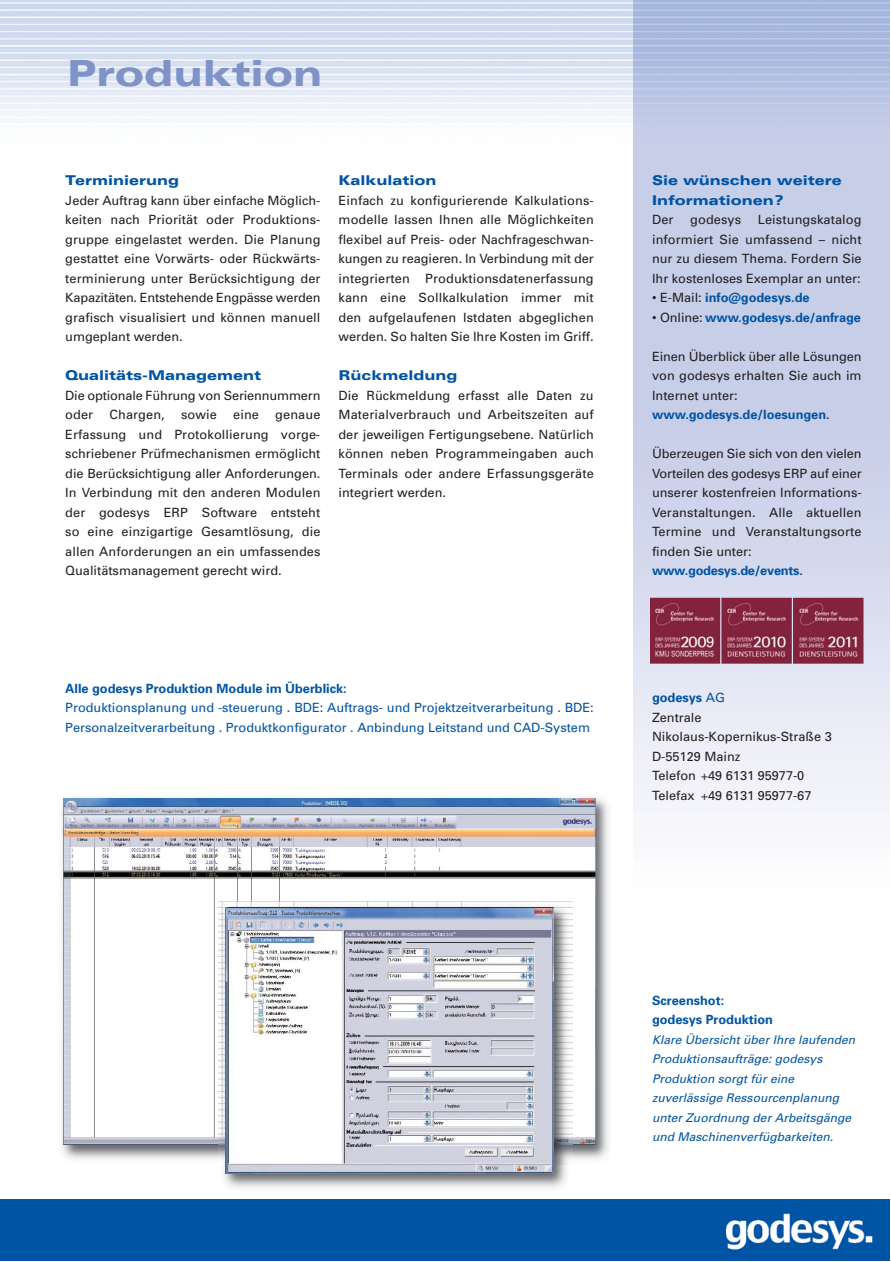
<style>
.page{position:relative;width:891px;height:1262px;background:#fff}
.page>*{position:absolute;margin:0;border:0;box-sizing:border-box;transform-origin:0 0}
.t1{font:900 expanded 36px "Univers";color:#8093c8}
.t2{font:900 expanded 13.5px/19.5px "Univers";color:#0054a4}
.t3{font:12.75px/19.5px "Univers";color:#231f20;text-align:justify}
.t4{font:12.75px/19.5px "Univers";color:#0054a4}
.t5{font:700 12.75px/19.5px "Univers";color:#0054a4}
.t6{font:italic 12px/19.5px "Univers";letter-spacing:.005em;color:#0054a4}
.s1{font-weight:400;color:#231f20}
.s2{font-weight:700;color:#0054a4}
.s3{color:#0054a4}
</style>
<div class="page">
<img style="left:634px;top:0;width:256px;height:813px">
<img style="left:61px;top:797px;width:548px;height:363px">
<img style="left:64px;top:798px;width:531px;height:346px">
<img style="left:219px;top:901px;width:354px;height:287px">
<img style="left:225px;top:908px;width:328px;height:266px">
<div style="left:0;top:1199px;width:890px;height:61px;background:#0054a4"></div>
<img style="left:651px;top:598px;width:212px;height:65px">
<h1 class="t1" style="left:67px;top:60px;width:257px">Produktion</h1>
<p class="t2" style="left:65px;top:172px;width:115px">Terminierung</p>
<p class="t3" style="left:65px;top:192px;width:257px">Jeder Auftrag kann über einfache Möglich&shy;keiten nach Priorität oder Produktions - gruppe eingelastet werden. Die Planung gestattet eine Vorwärts- oder Rückwärts&shy;terminierung unter Berücksichtigung der Kapazitäten. Entstehen de Engpässe werden grafisch visualisiert und können manuell umgeplant werden.</p>
<p class="t2" style="left:65px;top:367px;width:197px">Qualitäts-Management</p>
<p class="t3" style="left:65px;top:387px;width:257px">Die optionale Führung von Seriennummern oder</p>
<p class="t3" style="left:109px;top:406px;width:57px">Chargen,</p>
<p class="t3" style="left:181px;top:406px;width:37px">sowie</p>
<p class="t3" style="left:233px;top:406px;width:27px">eine</p>
<p class="t3" style="left:65px;top:406px;width:257px;text-indent:210px">genaue Erfassung und Protokollierung vor ge&shy;schriebener Prüfmechanismen ermöglicht die Berücksichtigung aller Anforderungen.<br>In Verbindung mit den anderen Modulen der godesys ERP Software entsteht so eine einzigartige Gesamtlösung, die allen Anforderungen an ein umfassendes Qualitätsmanagement gerecht wird.</p>
<p class="t2" style="left:339px;top:172px;width:99px">Kalkulation</p>
<p class="t3" style="left:339px;top:192px;width:257px">Einfach zu konfigurierende Kalkulations - modelle lassen Ihnen alle Möglichkeiten flexibel auf Preis- oder Nachfrageschwan&shy;kungen zu reagieren. In Verbindung mit der integrierten Produktionsdatenerfassung kann eine Sollkalkulation immer mit den aufgelaufenen Istdaten abgeglichen werden. So halten Sie Ihre Kosten im Griff.</p>
<p class="t2" style="left:339px;top:367px;width:120px">Rückmeldung</p>
<p class="t3" style="left:339px;top:387px;width:257px">Die Rückmeldung erfasst alle Daten zu Materialverbrauch und Arbeitszeiten auf der jeweiligen Fertigungsebene. Natürlich können neben Programm eingaben auch Terminals oder andere Erfassungs geräte integriert werden.</p>
<p class="t5" style="left:65px;top:679px;width:283px">Alle godesys Produktion Module im Überblick:</p>
<p class="t4" style="left:65px;top:699px;width:530px">Produktionsplanung und -steuerung . BDE: Auftrags- und Projektzeitverarbeitung . BDE:<br>Personalzeitverarbeitung . Produkt konfigurator . Anbindung Leitstand und CAD-System</p>
<p class="t2" style="left:652px;top:172px;width:191px">Sie wünschen weitere<br>Informationen?</p>
<p class="t3" style="left:652px;top:211px;width:23px">Der</p>
<p class="t3" style="left:690px;top:211px;width:53px">godesys</p>
<p class="t3" style="left:652px;top:211px;width:211px;text-indent:106px">Leistungskatalog informiert Sie umfassend – nicht nur zu diesem Thema. Fordern Sie Ihr kos ten loses Exemplar an unter:</p>
<p class="t5" style="left:652px;top:289px;width:159px"><span class="s1">• E-Mail:</span> info@godesys.de</p>
<p class="t5" style="left:652px;top:309px;width:210px"><span class="s1">• Online:</span> www.godesys.de/anfrage</p>
<p class="t3" style="left:652px;top:348px;width:211px;text-align:left">Einen Überblick über alle Lösungen von godesys erhalten Sie auch im<br>Internet unter: <span class="s2">www.godesys.de/loesungen</span>.</p>
<p class="t3" style="left:652px;top:445px;width:211px;text-align:left">Überzeugen Sie sich von den vielen<br>Vor teilen des godesys ERP auf einer unserer kostenfreien Informations-<br>Veranstaltungen. Alle aktuellen<br>Termine und Veranstaltungsorte finden Sie unter: <span class="s2">www.godesys.de/events</span>.</p>
<p class="t3" style="left:652px;top:689px;width:181px;text-align:left"><span class="s2">godesys</span> <span class="s3">AG<br></span>Zentrale<br>Nikolaus-Kopernikus-Straße 3<br>D-55129 Mainz<br>Telefon +49 6131 95977-0<br>Telefax +49 6131 95977-67</p>
<p class="t5" style="left:652px;top:991px;width:122px">Screenshot: godesys Produktion</p>
<p class="t6" style="left:652px;top:1030px;width:207px">Klare Übersicht über Ihre laufenden<br>Produktionsaufträge: godesys<br>Produktion sorgt für eine zuverlässige Ressourcenplanung unter Zuordnung der Arbeitsgänge und Maschinen verfügbarkeiten.</p>
</div>
